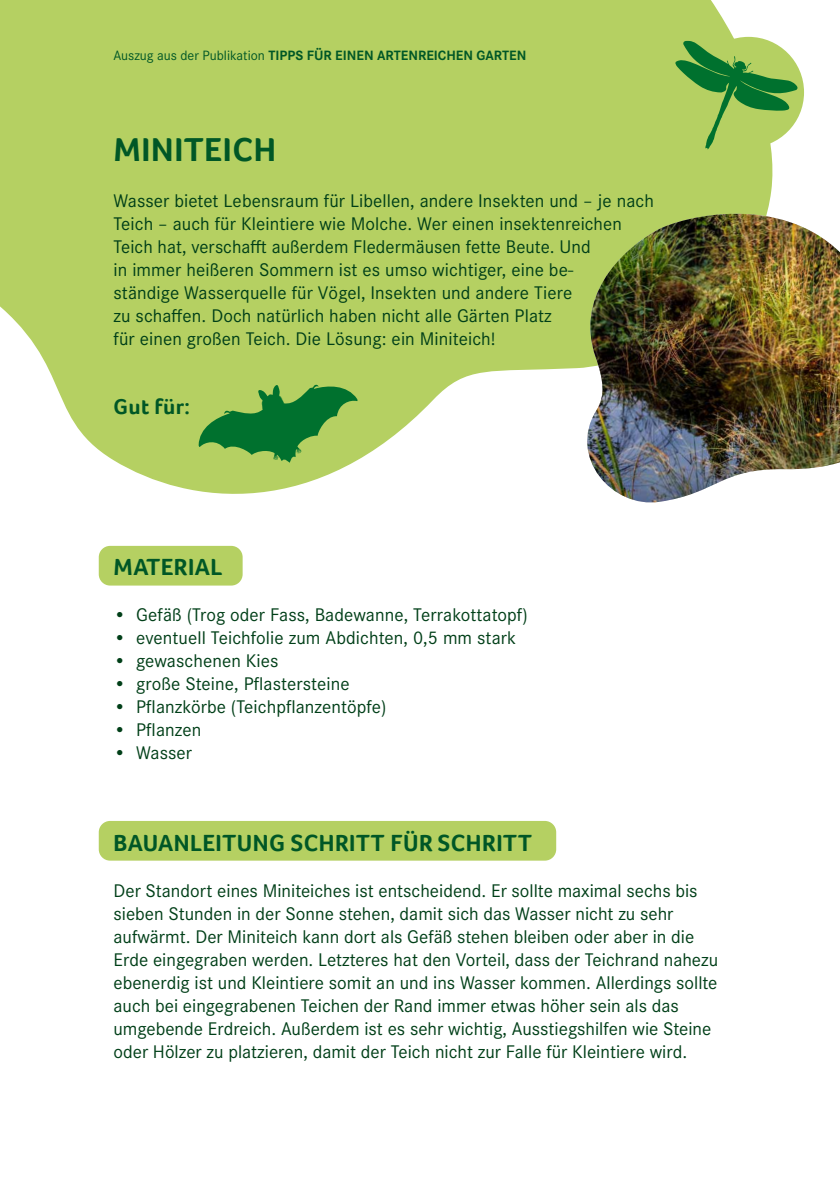
<style>
.page{position:relative;width:840px;height:1191px;background:#fff}
.page>*{position:absolute;margin:0;border:0;box-sizing:border-box;transform-origin:0 0}
.t1{font:700 34px "Foco";letter-spacing:.02em;color:#005726}
.t2{font:700 24px "Foco";letter-spacing:.02em;color:#005726}
.t3{font:700 22px "Foco";letter-spacing:.02em;color:#005726}
.t4{font:19px/23px "Corporate S Pro";color:#003f18}
.t5{font:700 14px "Corporate S Pro";color:#005726}
.s1{font-weight:400}
</style>
<div class="page">
<div style="left:99px;top:546px;width:143px;height:39px;background:#b5d062;border-radius:11px"></div>
<div style="left:99px;top:821px;width:457px;height:39px;background:#b5d062;border-radius:11px"></div>
<svg style="left:0;top:0;width:773px;height:494px;background:#bed676"></svg>
<div style="left:567px;top:181px;width:206px;height:33px;background:#b5d062"></div>
<img style="left:567px;top:214px;width:272px;height:289px">
<div style="left:208px;top:370px;width:114px;height:113px;background:#b5d062;border-radius:50%"></div>
<svg style="left:198px;top:382px;width:160px;height:81px"></svg>
<div style="left:692px;top:37px;width:111px;height:111px;background:#b5d062;border-radius:50%"></div>
<svg style="left:674px;top:41px;width:123px;height:109px"></svg>
<p class="t5" style="left:113px;top:45px;width:414px"><span class="s1">Auszug aus der Publikation</span> TIPPS FÜR EINEN ARTENREICHEN GARTEN</p>
<h1 class="t1" style="left:113px;top:127px;width:164px">MINITEICH</h1>
<p class="t4" style="left:113px;top:188px;width:541px">Wasser bietet Lebensraum für Libellen, andere Insekten und – je nach Teich – auch für Kleintiere wie Molche. Wer einen insektenreichen Teich hat, verschafft außerdem Fledermäusen fette Beute. Und<br>in immer heißeren Sommern ist es umso wichtiger, eine be-<br>ständige Wasserquelle für Vögel, Insekten und andere Tiere<br>zu schaffen. Doch natürlich haben nicht alle Gärten Platz<br>für einen großen Teich. Die Lösung: ein Miniteich!</p>
<p class="t3" style="left:113px;top:392px;width:78px">Gut für:</p>
<h2 class="t2" style="left:113px;top:551px;width:110px">MATERIAL</h2>
<p class="t4" style="left:113px;top:602px;width:415px">• Gefäß (Trog oder Fass, Badewanne, Terrakottatopf)</p>
<p class="t4" style="left:113px;top:625px;width:404px">• eventuell Teichfolie zum Abdichten, 0,5 mm stark</p>
<p class="t4" style="left:113px;top:648px;width:166px">• gewaschenen Kies</p>
<p class="t4" style="left:113px;top:671px;width:237px">• große Steine, Pflastersteine</p>
<p class="t4" style="left:113px;top:694px;width:274px">• Pflanzkörbe (Teichpflanzentöpfe)</p>
<p class="t4" style="left:113px;top:717px;width:89px">• Pflanzen</p>
<p class="t4" style="left:113px;top:740px;width:80px">• Wasser</p>
<h2 class="t2" style="left:113px;top:827px;width:419px">BAUANLEITUNG SCHRITT FÜR SCHRITT</h2>
<p class="t4" style="left:113px;top:878px;width:606px">Der Standort eines Miniteiches ist entscheidend. Er sollte maximal sechs bis sieben Stunden in der Sonne stehen, damit sich das Wasser nicht zu sehr aufwärmt. Der Miniteich kann dort als Gefäß stehen bleiben oder aber in die Erde eingegraben werden. Letzteres hat den Vorteil, dass der Teichrand nahezu ebenerdig ist und Kleintiere somit an und ins Wasser kommen. Allerdings sollte auch bei eingegrabenen Teichen der Rand immer etwas höher sein als das umgebende Erdreich. Außerdem ist es sehr wichtig, Ausstiegshilfen wie Steine oder Hölzer zu platzieren, damit der Teich nicht zur Falle für Kleintiere wird.</p>
</div>
